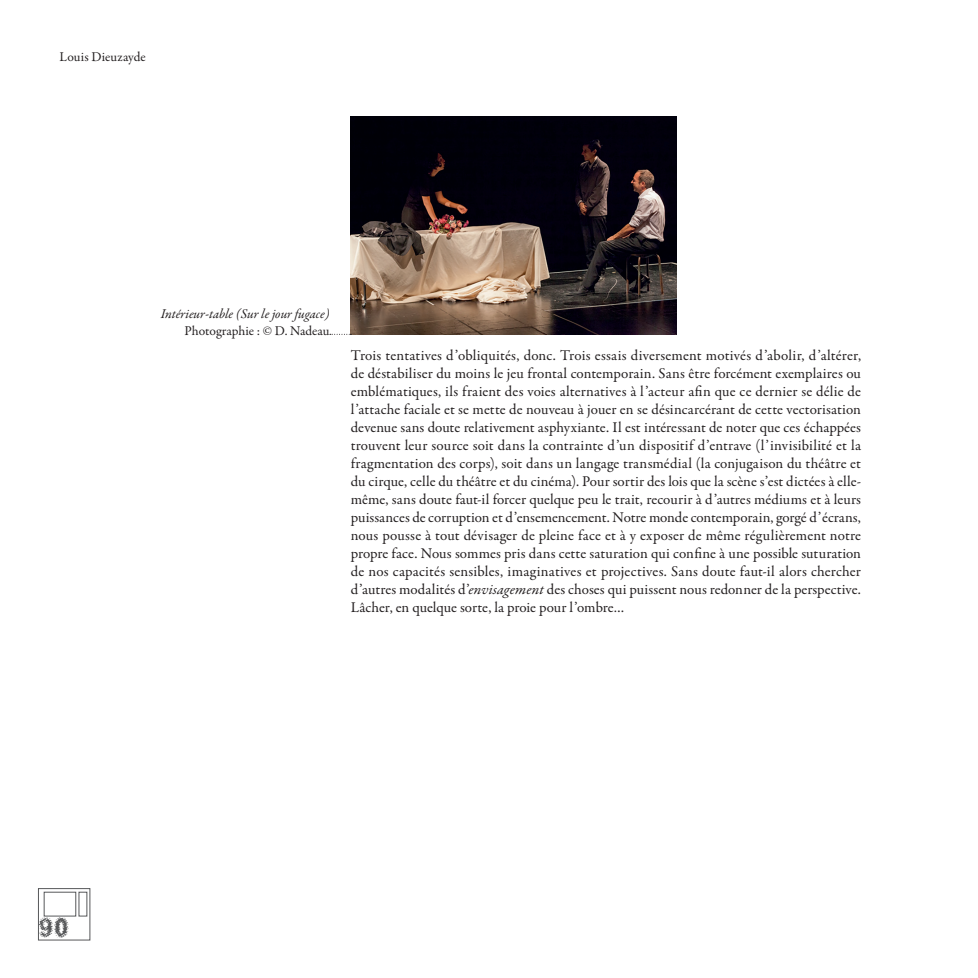
<style>
.page{position:relative;width:978px;height:978px;background:#fff}
.page>*{position:absolute;margin:0;border:0;box-sizing:border-box;transform-origin:0 0}
.t1{font:25.8px "Acidic";color:#57585a}
.txt_Normal_sa{font:15px/18px "Garamond Premr Pro";color:#231f20;text-align:justify}
.txt_Figure{font:13.5px "Garamond Premr Pro";color:#231f20}
.txt_Figure-2{font:italic 13.5px "Garamond Premr Pro";letter-spacing:-.005em;color:#231f20}
.s1{font-style:italic}
</style>
<div class="page">
<img style="left:351px;top:117px;width:326px;height:218px">
<svg style="left:330px;top:334px;width:21px;height:1px"></svg>
<svg style="left:38px;top:888px;width:52px;height:52px"></svg>
<p class="txt_Figure" style="left:60px;top:48px;width:88px">Louis Dieuzayde</p>
<p class="txt_Figure-2" style="left:161px;top:306px;width:170px">Intérieur-table (Sur le jour fugace)</p>
<p class="txt_Figure" style="left:185px;top:322px;width:146px">Photographie : © D. Nadeau</p>
<p class="txt_Normal_sa" style="left:351px;top:347px;width:512px">Trois tentatives d’obliquités, donc. Trois essais diversement motivés d’abolir, d’altérer, de déstabiliser du moins le jeu frontal contemporain. Sans être forcément exemplaires ou emblématiques, ils fraient des voies alternatives à l’acteur afin que ce dernier se délie de l’attache faciale et se mette de nouveau à jouer en se désincarcérant de cette vectorisation devenue sans doute relativement asphyxiante. Il est intéressant de noter que ces échappées trouvent leur source soit dans la contrainte d’un dispositif d’entrave (l’invisibilité et la fragmentation des corps), soit dans un langage transmédial (la conjugaison du théâtre et du cirque, celle du théâtre et du cinéma). Pour sortir des lois que la scène s’est dictées à elle&shy;même, sans doute faut-il forcer quelque peu le trait, recourir à d’autres médiums et à leurs puissances de corruption et d’ensemencement. Notre monde contemporain, gorgé d’écrans, nous pousse à tout dévisager de pleine face et à y exposer de même régulièrement notre propre face. Nous sommes pris dans cette saturation qui confine à une possible suturation de nos capacités sensibles, imaginatives et projectives. Sans doute faut-il alors chercher d’autres modalités d’<span class="s1">envisagement</span> des choses qui puissent nous redonner de la perspective.<br>Lâcher, en quelque sorte, la proie pour l’ombre…</p>
<h1 class="t1" style="left:39px;top:916px;width:32px">90</h1>
</div>
